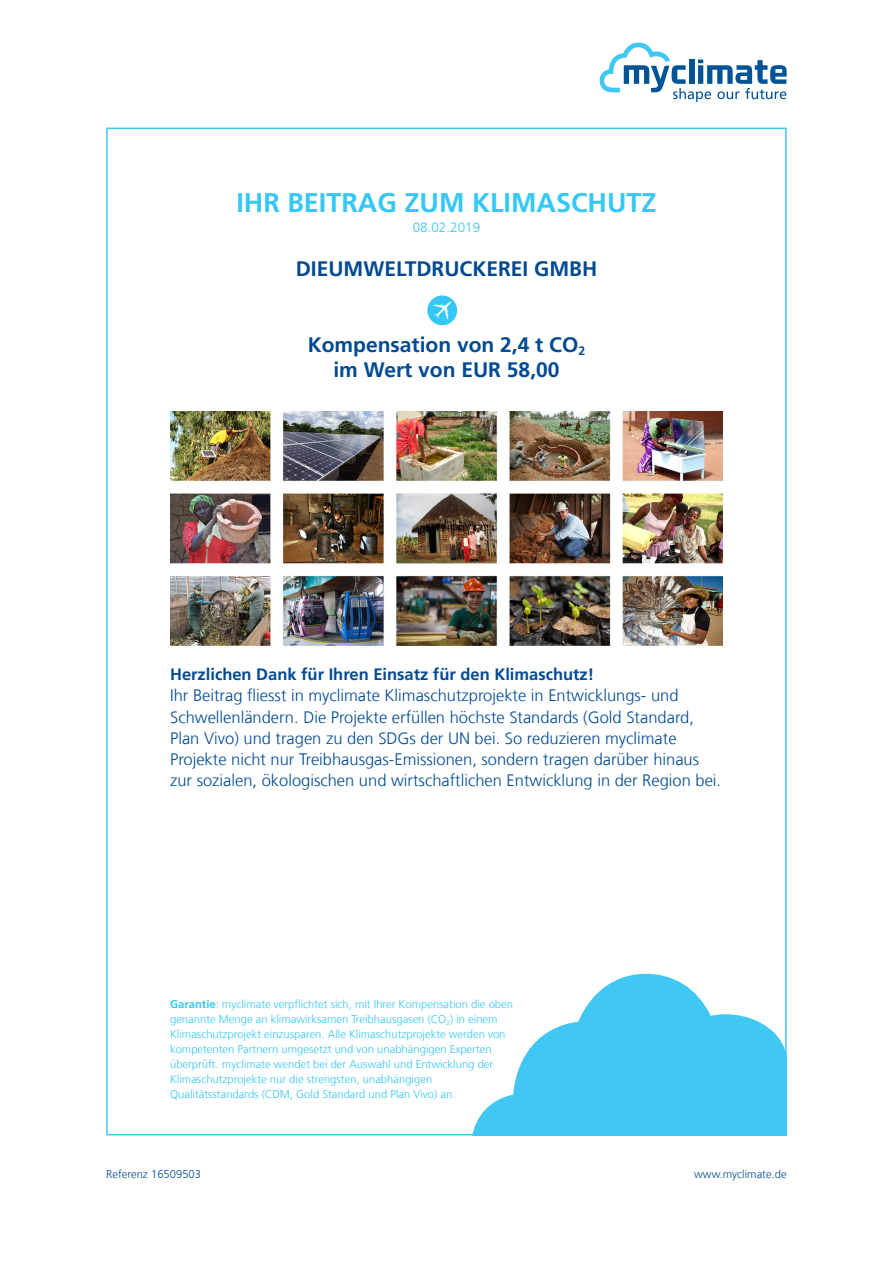
<style>
.page{position:relative;width:893px;height:1263px;background:#fff}
.page>*{position:absolute;margin:0;border:0;box-sizing:border-box;transform-origin:0 0}
.t1{font:700 27px "Frutiger LTW02 65";color:#35c7f5}
.t2{font:700 21px/25.2px "Frutiger LTW02 65";color:#004a93;text-align:center}
.t3{font:300 16.5px/21.3px "Frutiger LTW02 45";color:#004a93}
.t4{font:700 16.5px "Frutiger LTW02 65";color:#004a93}
.t5{font:300 13.5px "Frutiger LTW02 45";color:#35c7f5}
.t6{font:300 11.25px/15px "Frutiger LTW02 45";color:#35c7f5}
.t7{font:300 11.25px "Frutiger LTW02 45";color:#004a93}
.s1{font-family:"Frutiger LTW02 65";font-weight:700}
</style>
<div class="page">
<svg style="left:600px;top:43px;width:187px;height:59px"></svg>
<svg style="left:472px;top:974px;width:314px;height:161px;fill:#40c7f4"></svg>
<div style="left:427px;top:295px;width:30px;height:30px;background:#35c7f5;border-radius:50%"></div>
<img style="left:170px;top:412px;width:553px;height:234px">
<h1 class="t1" style="left:236px;top:191px;width:422px">IHR BEITRAG ZUM KLIMASCHUTZ</h1>
<p class="t5" style="left:413px;top:221px;width:69px">08.02.2019</p>
<h2 class="t2" style="left:296px;top:257px;width:303px">DIEUMWELTDRUCKEREI GMBH</h2>
<h2 class="t2" style="left:308px;top:334px;width:279px">Kompensation von 2,4 t CO<sub>2 </sub>im Wert von EUR 58,00</h2>
<h3 class="t4" style="left:170px;top:667px;width:426px">Herzlichen Dank für Ihren Einsatz für den Klimaschutz!</h3>
<p class="t3" style="left:170px;top:686px;width:553px">Ihr Beitrag fliesst in myclimate Klimaschutzprojekte in Entwicklungs- und Schwellenländern. Die Projekte erfüllen höchste Standards (Gold Standard, Plan Vivo) und tragen zu den SDGs der UN bei. So reduzieren myclimate Projekte nicht nur Treibhausgas-Emissionen, sondern tragen darüber hinaus zur sozialen, ökologischen und wirtschaftlichen Entwicklung in der Region bei.</p>
<p class="t6" style="left:170px;top:997px;width:344px"><span class="s1">Garantie</span>: myclimate verpflichtet sich, mit Ihrer Kompensation die oben genannte Menge an klimawirksamen Treibhausgasen (CO<sub>2</sub>) in einem Klimaschutzprojekt einzusparen. Alle Klimaschutzprojekte werden von kompetenten Partnern umgesetzt und von unabhängigen Experten überprüft. myclimate wendet bei der Auswahl und Entwicklung der Klimaschutzprojekte nur die strengsten, unabhängigen Qualitätsstandards (CDM, Gold Standard und Plan Vivo) an.</p>
<p class="t7" style="left:106px;top:1169px;width:96px">Referenz 16509503</p>
<p class="t7" style="left:694px;top:1169px;width:94px">www.myclimate.de</p>
</div>
